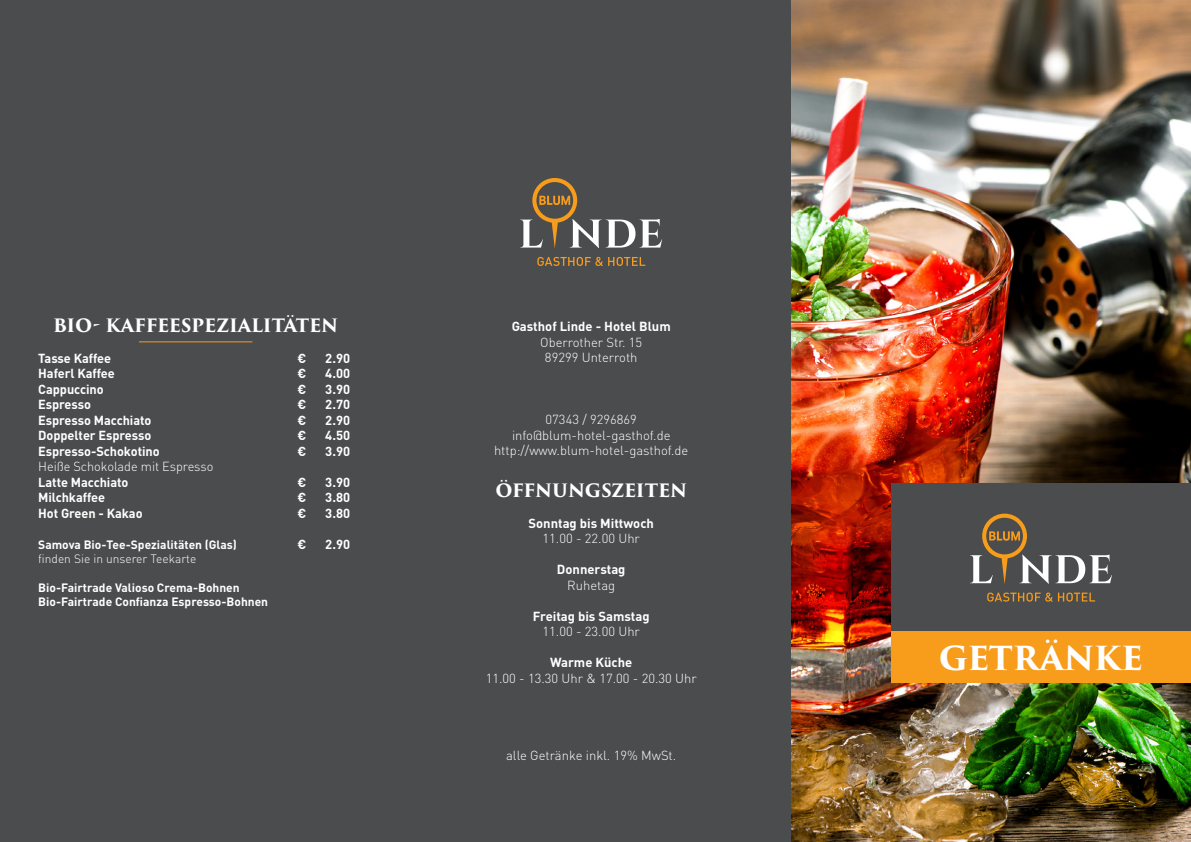
<style>
.page{position:relative;width:1191px;height:842px;background:#fff}
.page>*{position:absolute;margin:0;border:0;box-sizing:border-box;transform-origin:0 0}
.t1{font:700 32.3px "Trajan Pro 3";letter-spacing:-.01em;color:#fff}
.t2{font:700 18px "Trajan Pro 3";letter-spacing:-.01em;color:#fff}
.t3{font:700 13px "DIN Pro";letter-spacing:-.005em;color:#fff}
.t4{font:300 13px "DIN Pro";color:#fff}
.t5{font:700 12px "DIN Pro";color:#fff}
.t6{font:300 12px "DIN Pro";color:#fff}
</style>
<div class="page">
<div style="left:0;top:0;width:791px;height:842px;background:#4b4c4d"></div>
<img style="left:791px;top:0;width:400px;height:842px">
<div style="left:891px;top:483px;width:300px;height:149px;background:#4b4c4d"></div>
<svg style="left:987px;top:592px;width:108px;height:10px"></svg>
<svg style="left:970px;top:514px;width:142px;height:70px"></svg>
<div style="left:891px;top:632px;width:300px;height:51px;background:#f89c1c"></div>
<svg style="left:537px;top:257px;width:108px;height:9px"></svg>
<svg style="left:520px;top:178px;width:142px;height:70px"></svg>
<hr style="left:139px;top:341px;width:113px;height:1px;background:#f89c1c">
<p class="t2" style="left:53px;top:312px;width:286px">BIO- KAFFEESPEZIALITÄTEN</p>
<p class="t3" style="left:38px;top:349px;width:74px">Tasse Kaffee</p>
<p class="t3" style="left:297px;top:349px;width:10px">€</p>
<p class="t3" style="left:325px;top:349px;width:26px">2.90</p>
<p class="t3" style="left:38px;top:365px;width:78px">Haferl Kaffee</p>
<p class="t3" style="left:297px;top:365px;width:10px">€</p>
<p class="t3" style="left:325px;top:365px;width:26px">4.00</p>
<p class="t3" style="left:38px;top:380px;width:67px">Cappuccino</p>
<p class="t3" style="left:297px;top:380px;width:10px">€</p>
<p class="t3" style="left:325px;top:380px;width:26px">3.90</p>
<p class="t3" style="left:38px;top:396px;width:54px">Espresso</p>
<p class="t3" style="left:297px;top:396px;width:10px">€</p>
<p class="t3" style="left:325px;top:396px;width:26px">2.70</p>
<p class="t3" style="left:38px;top:411px;width:115px">Espresso Macchiato</p>
<p class="t3" style="left:297px;top:411px;width:10px">€</p>
<p class="t3" style="left:325px;top:411px;width:26px">2.90</p>
<p class="t3" style="left:38px;top:427px;width:115px">Doppelter Espresso</p>
<p class="t3" style="left:297px;top:427px;width:10px">€</p>
<p class="t3" style="left:325px;top:427px;width:26px">4.50</p>
<p class="t3" style="left:38px;top:442px;width:123px">Espresso-Schokotino</p>
<p class="t3" style="left:297px;top:442px;width:10px">€</p>
<p class="t3" style="left:325px;top:442px;width:26px">3.90</p>
<p class="t4" style="left:38px;top:458px;width:177px">Heiße Schokolade mit Espresso</p>
<p class="t3" style="left:38px;top:473px;width:92px">Latte Macchiato</p>
<p class="t3" style="left:297px;top:473px;width:10px">€</p>
<p class="t3" style="left:325px;top:473px;width:26px">3.90</p>
<p class="t3" style="left:38px;top:489px;width:68px">Milchkaffee</p>
<p class="t3" style="left:297px;top:489px;width:10px">€</p>
<p class="t3" style="left:325px;top:489px;width:26px">3.80</p>
<p class="t3" style="left:38px;top:504px;width:106px">Hot Green - Kakao</p>
<p class="t3" style="left:297px;top:504px;width:10px">€</p>
<p class="t3" style="left:325px;top:504px;width:26px">3.80</p>
<p class="t5" style="left:38px;top:536px;width:200px">Samova Bio-Tee-Spezialitäten (Glas)</p>
<p class="t3" style="left:297px;top:535px;width:10px">€</p>
<p class="t3" style="left:325px;top:535px;width:26px">2.90</p>
<p class="t6" style="left:38px;top:551px;width:160px">finden Sie in unserer Teekarte</p>
<p class="t5" style="left:38px;top:579px;width:203px">Bio-Fairtrade Valioso Crema-Bohnen</p>
<p class="t5" style="left:38px;top:594px;width:231px">Bio-Fairtrade Confianza Espresso-Bohnen</p>
<p class="t3" style="left:511px;top:317px;width:161px">Gasthof Linde - Hotel Blum</p>
<p class="t4" style="left:540px;top:333px;width:104px">Oberrother Str. 15</p>
<p class="t4" style="left:545px;top:348px;width:94px">89299 Unterroth</p>
<p class="t4" style="left:545px;top:410px;width:93px">07343 / 9296869</p>
<p class="t4" style="left:512px;top:426px;width:160px">info@blum-hotel-gasthof.de</p>
<p class="t4" style="left:494px;top:441px;width:196px">http://www.blum-hotel-gasthof.de</p>
<p class="t2" style="left:495px;top:477px;width:193px">ÖFFNUNGSZEITEN</p>
<p class="t3" style="left:528px;top:514px;width:127px">Sonntag bis Mittwoch</p>
<p class="t4" style="left:542px;top:530px;width:99px">11.00 - 22.00 Uhr</p>
<p class="t3" style="left:557px;top:561px;width:70px">Donnerstag</p>
<p class="t4" style="left:567px;top:576px;width:49px">Ruhetag</p>
<p class="t3" style="left:533px;top:607px;width:118px">Freitag bis Samstag</p>
<p class="t4" style="left:542px;top:623px;width:99px">11.00 - 23.00 Uhr</p>
<p class="t3" style="left:550px;top:654px;width:84px">Warme Küche</p>
<p class="t4" style="left:486px;top:669px;width:212px">11.00 - 13.30 Uhr &amp; 17.00 - 20.30 Uhr</p>
<p class="t4" style="left:506px;top:747px;width:172px">alle Getränke inkl. 19% MwSt.</p>
<p class="t1" style="left:939px;top:634px;width:206px">GETRÄNKE</p>
</div>
